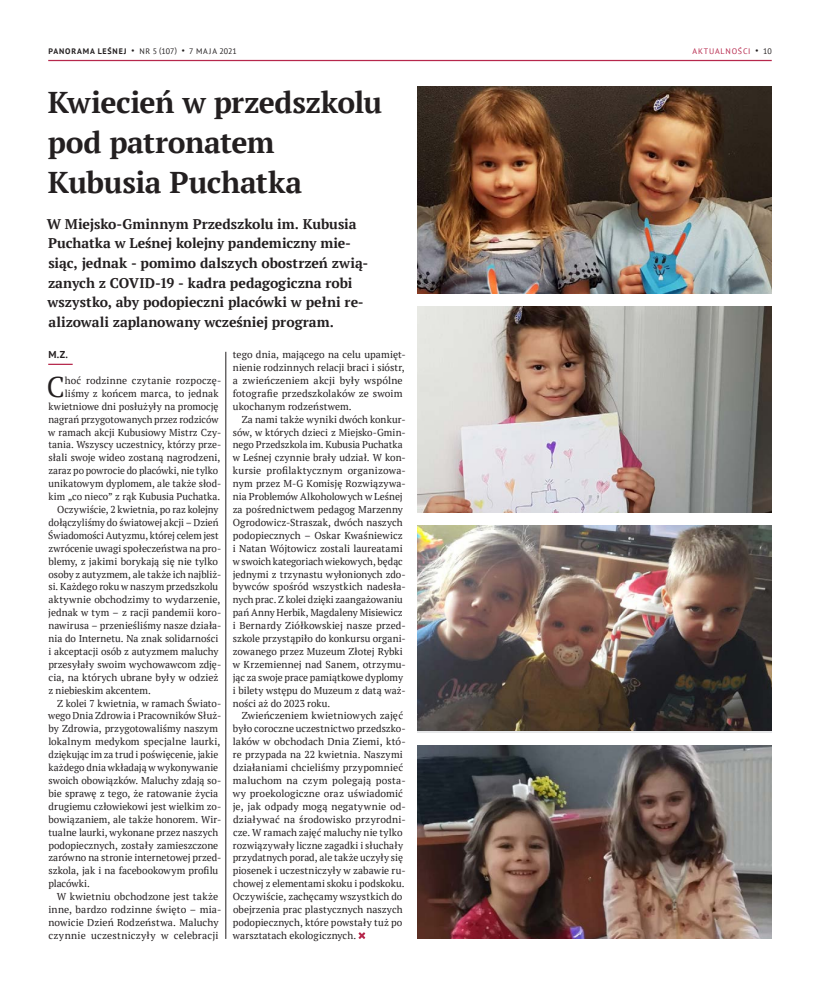
<style>
.page{position:relative;width:820px;height:993px;background:#fff}
.page>*{position:absolute;margin:0;border:0;box-sizing:border-box;transform-origin:0 0}
.t1{font:700 30px/40px "PT Serif";letter-spacing:-.015em;color:#231f20}
.główny_inicjał_wypus{font:28.4px "PT Serif";color:#231f20}
.lead_2_łamy{font:700 14px/19.5px "PT Serif";letter-spacing:-.005em;color:#231f20}
.główny_akapitowy{font:10px/12.9px "PT Serif";letter-spacing:.005em;color:#231f20}
.główny_inicjał_wypus-2{font:10px "PT Serif";letter-spacing:.005em;color:#231f20}
.autor{font:700 10px "PT Sans";color:#231f20}
.t2{font:8px "PT Sans";color:#231f20}
.t3{font:8px "PT Sans";letter-spacing:.1em;color:#b6274b}
.s1{font-weight:700}
.s2{color:#231f20}
</style>
<div class="page">
<hr style="left:48px;top:60px;width:723px;height:1px;background:#b6274b">
<hr style="left:48px;top:363px;width:25px;height:2px;background:#b6274b">
<svg style="left:358px;top:932px;width:7px;height:6px"></svg>
<img style="left:417px;top:87px;width:354px;height:206px">
<img style="left:417px;top:306px;width:354px;height:207px">
<img style="left:417px;top:525px;width:354px;height:205px">
<img style="left:417px;top:745px;width:354px;height:193px">
<hr style="left:225px;top:351px;width:1px;height:587px;background:#231f20">
<p class="t2" style="left:49px;top:46px;width:190px"><span class="s1">PANORAMA LEŚNEJ</span> • NR 5 (107) • 7 MAJA 2021</p>
<p class="t3" style="left:692px;top:46px;width:81px">AKTUALNOŚCI <span class="s2">• 10</span></p>
<p class="t1" style="left:48px;top:82px;width:335px">Kwiecień w przedszkolu pod patronatem<br>Kubusia Puchatka</p>
<p class="lead_2_łamy" style="left:47px;top:214px;width:323px">W Miejsko-Gminnym Przedszkolu im. Kubusia Puchatka w Leśnej kolejny pandemiczny mie&shy;siąc, jednak - pomimo dalszych obostrzeń zwią&shy;zanych z COVID-19 - kadra pedagogiczna robi wszystko, aby podopieczni placówki w pełni re&shy;alizowali zaplanowany wcześniej program.</p>
<p class="autor" style="left:49px;top:348px;width:21px">M.Z.</p>
<p class="główny_inicjał_wypus" style="left:47px;top:368px;width:19px">C</p>
<p class="główny_inicjał_wypus-2" style="left:65px;top:373px;width:158px">hoć rodzinne czytanie rozpoczę-</p>
<p class="główny_akapitowy" style="left:233px;top:348px;width:174px">tego dnia, mającego na celu upamięt&shy;nienie rodzinnych relacji braci i sióstr, a zwieńczeniem akcji były wspólne fotografie przedszkolaków ze swoim ukochanym rodzeństwem.</p>
<p class="główny_akapitowy" style="left:232px;top:412px;width:174px;text-indent:9px">Za nami także wyniki dwóch konkur&shy;sów, w których dzieci z Miejsko-Gmin&shy;nego Przedszkola im. Kubusia Puchatka w Leśnej czynnie brały udział. W kon&shy;kursie profilaktycznym organizowa&shy;nym przez M-G Komisję Rozwiązywa&shy;nia Problemów Alkoholowych w Leśnej za pośrednictwem pedagog Marzenny Ogrodowicz-Straszak, dwóch naszych podopiecznych – Oskar Kwaśniewicz i Natan Wójtowicz zostali laureatami w swoich kategoriach wiekowych, będąc jednymi z trzynastu wyłonionych zdo&shy;bywców spośród wszystkich nadesła&shy;nych prac. Z kolei dzięki zaangażowaniu pań Anny Herbik, Magdaleny Misiewicz i Bernardy Ziółkowskiej nasze przed&shy;szkole przystąpiło do konkursu organi&shy;zowanego przez Muzeum Złotej Rybki w Krzemiennej nad Sanem, otrzymu&shy;jąc za swoje prace pamiątkowe dyplomy i bilety wstępu do Muzeum z datą waż&shy;ności aż do 2023 roku.</p>
<p class="główny_akapitowy" style="left:232px;top:709px;width:174px;text-indent:9px">Zwieńczeniem kwietniowych zajęć było coroczne uczestnictwo przedszko&shy;laków w obchodach Dnia Ziemi, któ&shy;re przypada na 22 kwietnia. Naszymi działaniami chcieliśmy przypomnieć maluchom na czym polegają posta&shy;wy proekologiczne oraz uświadomić je, jak odpady mogą negatywnie od&shy;działywać na środowisko przyrodni&shy;cze. W ramach zajęć maluchy nie tylko rozwiązywały liczne zagadki i słuchały przydatnych porad, ale także uczyły się piosenek i uczestniczyły w zabawie ru&shy;chowej z elementami skoku i podskoku.<br>Oczywiście, zachęcamy wszystkich do obejrzenia prac plastycznych naszych podopiecznych, które powstały tuż po warsztatach ekologicznych.</p>
<p class="główny_inicjał_wypus-2" style="left:65px;top:386px;width:155px">liśmy z końcem marca, to jednak</p>
<p class="główny_inicjał_wypus-2" style="left:48px;top:399px;width:171px">kwietniowe dni posłużyły na promocję</p>
<p class="główny_inicjał_wypus-2" style="left:48px;top:412px;width:171px">nagrań przygotowanych przez rodziców</p>
<p class="główny_inicjał_wypus-2" style="left:48px;top:425px;width:174px">w ramach akcji Kubusiowy Mistrz Czy-</p>
<p class="główny_inicjał_wypus-2" style="left:48px;top:438px;width:174px">tania. Wszyscy uczestnicy, którzy prze-</p>
<p class="główny_inicjał_wypus-2" style="left:48px;top:451px;width:173px">słali swoje wideo zostaną nagrodzeni,</p>
<p class="główny_inicjał_wypus-2" style="left:48px;top:464px;width:171px">zaraz po powrocie do placówki, nie tylko</p>
<p class="główny_inicjał_wypus-2" style="left:48px;top:477px;width:174px">unikatowym dyplomem, ale także słod-</p>
<p class="główny_inicjał_wypus-2" style="left:48px;top:490px;width:173px">kim „co nieco” z rąk Kubusia Puchatka.</p>
<p class="główny_akapitowy" style="left:48px;top:502px;width:174px;text-indent:9px">Oczywiście, 2 kwietnia, po raz kolejny dołączyliśmy do światowej akcji – Dzień Świadomości Autyzmu, której celem jest zwrócenie uwagi społeczeństwa na pro&shy;blemy, z jakimi borykają się nie tylko osoby z autyzmem, ale także ich najbliż&shy;si. Każdego roku w naszym przedszkolu aktywnie obchodzimy to wydarzenie, jednak w tym – z racji pandemii koro&shy;nawirusa – przenieśliśmy nasze działa&shy;nia do Internetu. Na znak solidarności i akceptacji osób z autyzmem maluchy przesyłały swoim wychowawcom zdję&shy;cia, na których ubrane były w odzież z niebieskim akcentem.</p>
<p class="główny_akapitowy" style="left:48px;top:696px;width:174px;text-indent:9px">Z kolei 7 kwietnia, w ramach Świato&shy;wego Dnia Zdrowia i Pracowników Służ&shy;by Zdrowia, przygotowaliśmy naszym lokalnym medykom specjalne laurki, dziękując im za trud i poświęcenie, jakie każdego dnia wkładają w wykonywanie swoich obowiązków. Maluchy zdają so&shy;bie sprawę z tego, że ratowanie życia drugiemu człowiekowi jest wielkim zo&shy;bowiązaniem, ale także honorem. Wir&shy;tualne laurki, wykonane przez naszych podopiecznych, zostały zamieszczone zarówno na stronie internetowej przed&shy;szkola, jak i na facebookowym profilu placówki.</p>
<p class="główny_akapitowy" style="left:48px;top:889px;width:174px;text-align:center">W kwietniu obchodzone jest także inne, bardzo rodzinne święto – mia&shy;nowicie Dzień Rodzeństwa. Maluchy czynnie uczestniczyły w celebracji</p>
</div>
